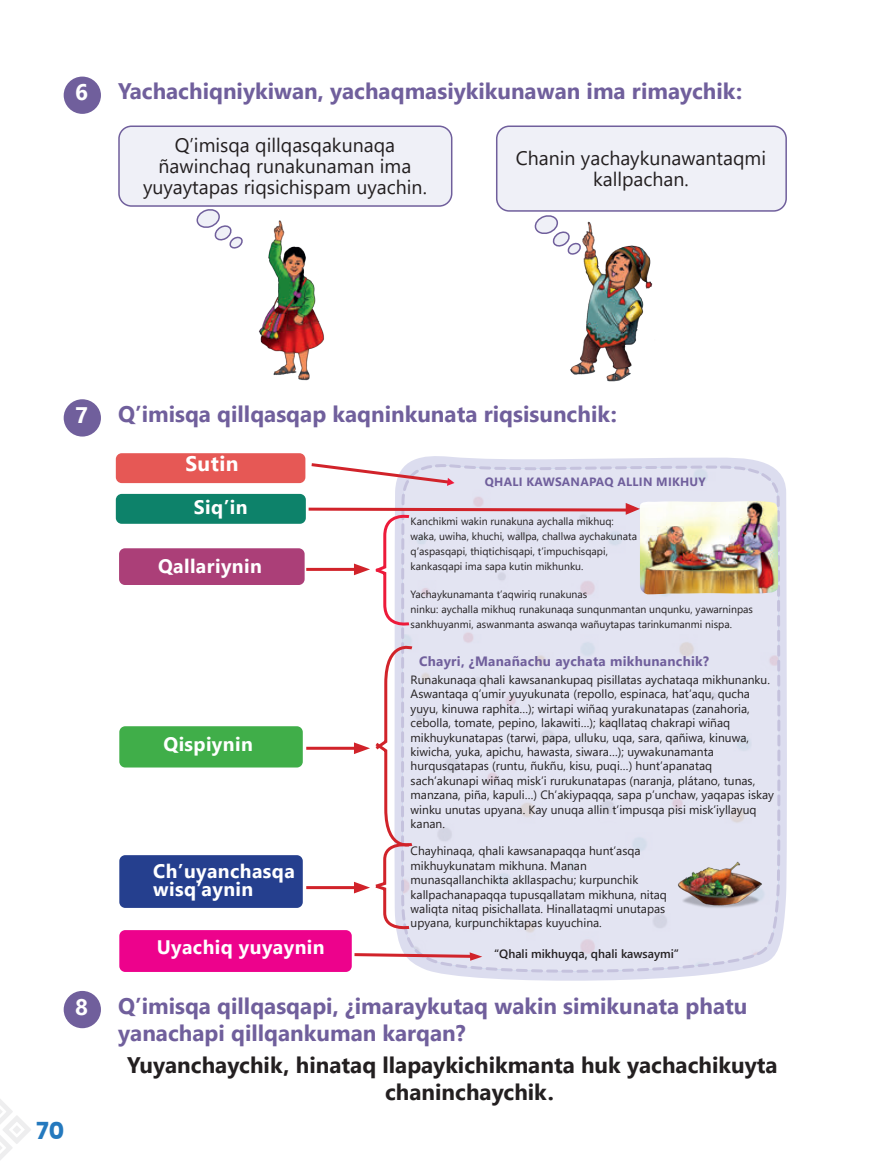
<style>
.page{position:relative;width:872px;height:1170px;background:#fff}
.page>*{position:absolute;margin:0;border:0;box-sizing:border-box;transform-origin:0 0}
.t1{font:700 24px "Poppins";color:#2479be}
.t2{font:700 22.5px/27px "Segoe UI";color:#705f9c}
.t3{font:700 22.5px/27px "Segoe UI";color:#231f20}
.t4{font:700 22.5px "Segoe UI";color:#fff}
.t5{font:700 21px "Segoe UI";letter-spacing:.02em;color:#fff}
.t6{font:19.5px/21px "Segoe UI";color:#231f20;text-align:center}
.t7{font:700 19.5px/18px "Segoe UI";letter-spacing:.02em;color:#fff}
.t8{font:700 13.5px "Segoe UI";letter-spacing:.02em;color:#705f9c}
.t9{font:12px/14.4px "Segoe UI";color:#231f20}
.t10{font:600 12px "Segoe UI";color:#231f20}
.t11{font:700 12px "Segoe UI";letter-spacing:.02em;color:#705f9c}
.t12{font:10.5px/15px "Segoe UI";color:#231f20}
</style>
<div class="page">
<svg style="left:0;top:1099px;width:31px;height:61px"></svg>
<img style="left:259px;top:220px;width:65px;height:161px">
<div style="left:64px;top:77px;width:37px;height:37px;background:#705f9c;border-radius:50%"></div>
<div style="left:64px;top:399px;width:37px;height:37px;background:#705f9c;border-radius:50%"></div>
<div style="left:64px;top:990px;width:37px;height:38px;background:#705f9c;border-radius:50%"></div>
<svg style="left:534px;top:215px;width:21px;height:31px"></svg>
<svg style="left:196px;top:209px;width:47px;height:40px"></svg>
<div style="left:497px;top:126px;width:289px;height:85px;background:#eff0f7;border-radius:12px"></div>
<div style="left:496px;top:125px;width:291px;height:87px;border:2px solid #705f9c;border-radius:12px"></div>
<div style="left:119px;top:126px;width:333px;height:80px;background:#eff0f7;border-radius:12px"></div>
<div style="left:118px;top:125px;width:334px;height:82px;border:2px solid #705f9c;border-radius:12px"></div>
<svg style="left:412px;top:456px;width:375px;height:525px;fill:#dcddef"></svg>
<div style="left:116px;top:453px;width:189px;height:30px;background:#e65855;border-radius:6px"></div>
<div style="left:116px;top:494px;width:190px;height:29px;background:#0d826a;border-radius:6px"></div>
<div style="left:119px;top:548px;width:186px;height:37px;background:#ab3f78;border-radius:6px"></div>
<div style="left:119px;top:726px;width:184px;height:41px;background:#40ae49;border-radius:6px"></div>
<div style="left:119px;top:855px;width:184px;height:52px;background:#253f8e;border-radius:6px"></div>
<div style="left:119px;top:930px;width:233px;height:41px;background:#ed028c;border-radius:6px"></div>
<img style="left:555px;top:217px;width:98px;height:165px">
<svg style="left:305px;top:461px;width:476px;height:513px"></svg>
<h2 class="t4" style="left:75px;top:71px;width:14px">6</h2>
<h2 class="t2" style="left:118px;top:76px;width:626px">Yachachiqniykiwan, yachaqmasiykikunawan ima rimaychik:</h2>
<h3 class="t6" style="left:143px;top:133px;width:285px">Q’imisqa qillqasqakunaqa ñawinchaq runakunaman ima yuyaytapas riqsichispam uyachin.</h3>
<h3 class="t6" style="left:516px;top:146px;width:252px">Chanin yachaykunawantaqmi kallpachan.</h3>
<h2 class="t4" style="left:75px;top:394px;width:14px">7</h2>
<h2 class="t4" style="left:75px;top:985px;width:14px">8</h2>
<h1 class="t1" style="left:37px;top:1116px;width:29px">70</h1>
<h2 class="t2" style="left:118px;top:399px;width:500px">Q’imisqa qillqasqap kaqninkunata riqsisunchik:</h2>
<h3 class="t5" style="left:185px;top:444px;width:55px">Sutin</h3>
<h3 class="t7" style="left:194px;top:496px;width:55px">Siq’in</h3>
<h3 class="t7" style="left:158px;top:555px;width:105px">Qallariynin</h3>
<h3 class="t7" style="left:163px;top:733px;width:91px">Qispiynin</h3>
<h3 class="t7" style="left:153px;top:860px;width:143px">Ch’uyanchasqa wisq’aynin</h3>
<h3 class="t7" style="left:157px;top:936px;width:169px">Uyachiq yuyaynin</h3>
<p class="t11" style="left:485px;top:470px;width:222px">QHALI KAWSANAPAQ ALLIN MIKHUY</p>
<p class="t12" style="left:410px;top:513px;width:228px">Kanchikmi wakin runakuna aychalla mikhuq: waka, uwiha, khuchi, wallpa, challwa aychakunata q’aspasqapi, thiqtichisqapi, t’impuchisqapi, kankasqapi ima sapa kutin mikhunku.</p>
<p class="t12" style="left:410px;top:585px;width:344px">Yachaykunamanta t’aqwiriq runakunas<br>ninku: aychalla mikhuq runakunaqa sunqunmantan unqunku, yawarninpas sankhuyanmi, aswanmanta aswanqa wañuytapas tarinkumanmi nispa.</p>
<p class="t8" style="left:419px;top:648px;width:291px">Chayri, ¿Manañachu aychata mikhunanchik?</p>
<p class="t9" style="left:410px;top:671px;width:365px">Runakunaqa qhali kawsanankupaq pisillatas aychataqa mikhunanku.<br>Aswantaqa q’umir yuyukunata (repollo, espinaca, hat’aqu, qucha yuyu, kinuwa raphita…); wirtapi wiñaq yurakunatapas (zanahoria, cebolla, tomate, pepino, lakawiti…); kaqllataq chakrapi wiñaq mikhuykunatapas (tarwi, papa, ulluku, uqa, sara, qañiwa, kinuwa, kiwicha, yuka, apichu, hawasta, siwara…); uywakunamanta hurqusqatapas (runtu, ñukñu, kisu, puqi…) hunt’apanataq sach’akunapi wiñaq misk’i rurukunatapas (naranja, plátano, tunas, manzana, piña, kapuli…) Ch’akiypaqqa, sapa p’unchaw, yaqapas iskay winku unutas upyana. Kay unuqa allin t’impusqa pisi misk’iyllayuq kanan.</p>
<p class="t9" style="left:410px;top:842px;width:258px">Chayhinaqa, qhali kawsanapaqqa hunt’asqa mikhuykunatam mikhuna. Manan munasqallanchikta akllaspachu; kurpunchik kallpachanapaqqa tupusqallatam mikhuna, nitaq waliqta nitaq pisichallata. Hinallataqmi unutapas upyana, kurpunchiktapas kuyuchina.</p>
<p class="t10" style="left:494px;top:942px;width:186px">“Qhali mikhuyqa, qhali kawsaymi”</p>
<h2 class="t2" style="left:118px;top:990px;width:631px">Q’imisqa qillqasqapi, ¿imaraykutaq wakin simikunata phatu yanachapi qillqankuman karqan?</h2>
<h2 class="t3" style="left:385px;top:1049px;width:394px;text-indent:-258px">Yuyanchaychik, hinataq llapaykichikmanta huk yachachikuyta chaninchaychik.</h2>
</div>
